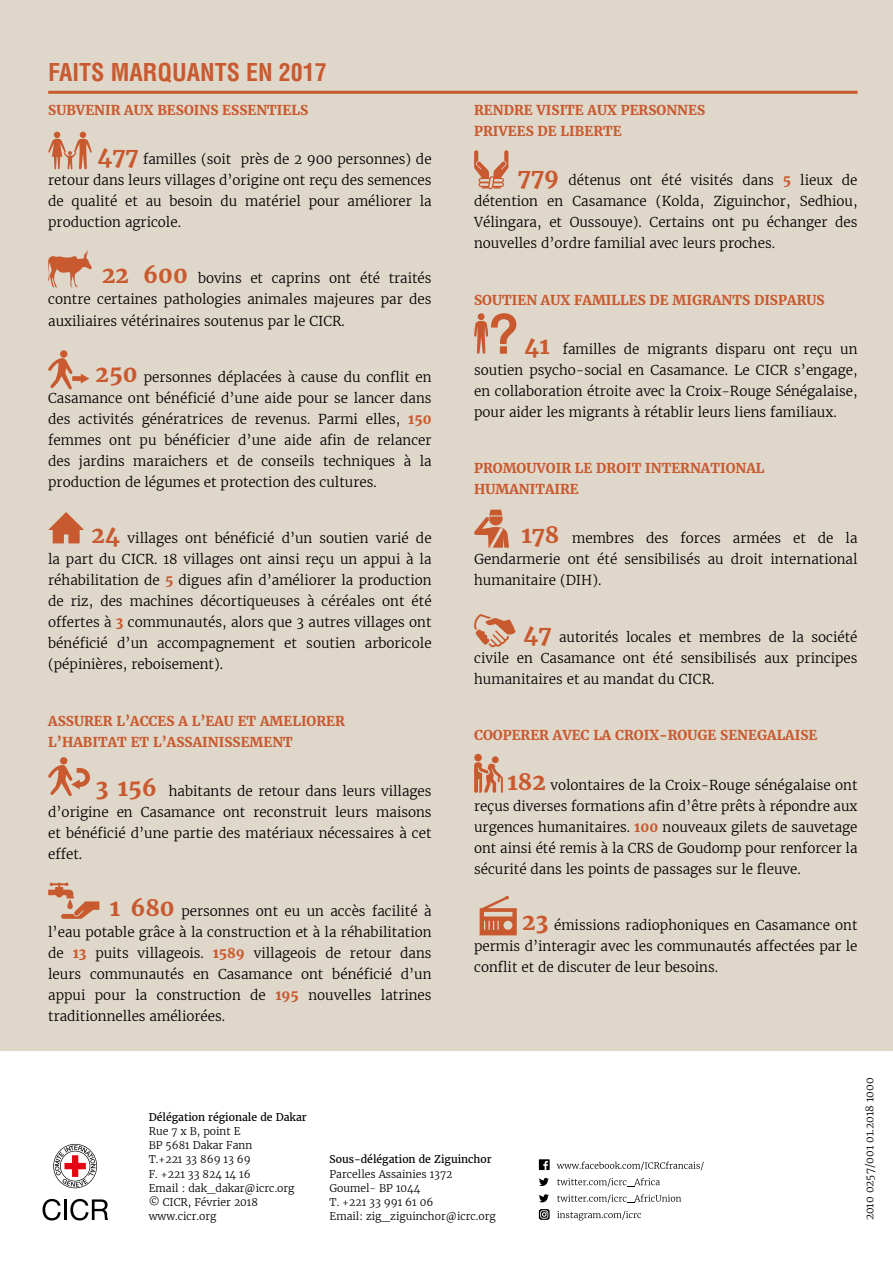
<style>
.page{position:relative;width:893px;height:1263px;background:#fff}
.page>*{position:absolute;margin:0;border:0;box-sizing:border-box;transform-origin:0 0}
.t1{font:700 condensed 24px "Helvetica LT Std";color:#c95a30}
.t2{font:300 13.5px/21px "Merriweather";color:#000;text-align:justify}
.t3{font:700 13.5px/21px "Merriweather";color:#c95a30}
.t4{font:300 10.5px/14.2px "Merriweather";color:#000}
.t5{font:10.5px "Merriweather";color:#000}
.s1{font-weight:700;font-size:22.5px;color:#c95a30}
.s2{font-weight:700;color:#c95a30}
</style>
<div class="page">
<div style="left:0;top:0;width:893px;height:1050px;background:#dfd7ca"></div>
<svg style="left:53px;top:1144px;width:44px;height:44px"></svg>
<svg style="left:43px;top:1199px;width:18px;height:21px"></svg>
<hr style="left:64px;top:1199px;width:3px;height:21px;background:#000">
<svg style="left:70px;top:1199px;width:38px;height:21px"></svg>
<hr style="left:48px;top:91px;width:809px;height:3px;background:#c95a30">
<svg style="left:48px;top:132px;width:44px;height:37px"></svg>
<svg style="left:48px;top:250px;width:44px;height:38px"></svg>
<svg style="left:48px;top:350px;width:41px;height:39px"></svg>
<svg style="left:48px;top:512px;width:36px;height:31px"></svg>
<svg style="left:48px;top:757px;width:42px;height:39px"></svg>
<svg style="left:48px;top:882px;width:51px;height:37px"></svg>
<svg style="left:474px;top:150px;width:34px;height:39px"></svg>
<svg style="left:474px;top:313px;width:42px;height:41px"></svg>
<svg style="left:474px;top:510px;width:35px;height:38px"></svg>
<svg style="left:474px;top:614px;width:42px;height:33px"></svg>
<div style="left:491px;top:756px;width:8px;height:7px;background:#c95a30;border-radius:3px"></div>
<div style="left:474px;top:754px;width:8px;height:7px;background:#c95a30;border-radius:50%"></div>
<svg style="left:474px;top:762px;width:29px;height:31px"></svg>
<svg style="left:480px;top:895px;width:37px;height:40px"></svg>
<div style="left:539px;top:1159px;width:11px;height:11px;background:#000"></div>
<svg style="left:543px;top:1161px;width:5px;height:9px"></svg>
<svg style="left:557px;top:1161px;width:147px;height:9px"></svg>
<svg style="left:539px;top:1178px;width:10px;height:8px"></svg>
<svg style="left:557px;top:1178px;width:103px;height:9px"></svg>
<svg style="left:539px;top:1194px;width:10px;height:8px"></svg>
<svg style="left:557px;top:1194px;width:124px;height:10px"></svg>
<svg style="left:539px;top:1209px;width:11px;height:11px"></svg>
<svg style="left:540px;top:1210px;width:8px;height:8px"></svg>
<svg style="left:557px;top:1211px;width:84px;height:9px"></svg>
<h1 class="t1" style="left:48px;top:57px;width:280px">FAITS MARQUANTS EN 2017</h1>
<p class="t3" style="left:48px;top:99px;width:262px">SUBVENIR AUX BESOINS ESSENTIELS</p>
<p class="t2" style="left:48px;top:148px;width:385px;text-indent:49px"><span class="s1">477</span> familles (soit près de 2 900 personnes) de retour dans leurs villages d’origine ont reçu des semences de qualité et au besoin du matériel pour améliorer la production agricole.</p>
<p class="t2" style="left:48px;top:268px;width:385px;text-indent:54px"><span class="s1">22 600</span> bovins et caprins ont été traités contre certaines pathologies animales majeures par des auxiliaires vétérinaires soutenus par le CICR.</p>
<p class="t2" style="left:48px;top:366px;width:385px;text-indent:47px"><span class="s1">250</span> personnes déplacées à cause du conflit en Casamance ont bénéficié d’une aide pour se lancer dans des activités génératrices de revenus. Parmi elles, <span class="s2">150 </span>femmes ont pu bénéficier d’une aide afin de relancer des jardins maraichers et de conseils techniques à la production de légumes et protection des cultures.</p>
<p class="t2" style="left:48px;top:528px;width:385px;text-indent:43px"><span class="s1">24</span> villages ont bénéficié d’un soutien varié de la part du CICR. 18 villages ont ainsi reçu un appui à la réhabilitation de <span class="s2">5</span> digues afin d’améliorer la production de riz, des machines décortiqueuses à céréales ont été offertes à <span class="s2">3</span> communautés, alors que 3 autres villages ont bénéficié d’un accompagnement et soutien arboricole (pépinières, reboisement).</p>
<p class="t3" style="left:48px;top:711px;width:298px">ASSURER L’ACCES A L’EAU ET AMELIORER<br>L’HABITAT ET L’ASSAINISSEMENT</p>
<p class="t2" style="left:48px;top:780px;width:385px;text-indent:48px"><span class="s1">3 156</span> habitants de retour dans leurs villages d’origine en Casamance ont reconstruit leurs maisons et bénéficié d’une partie des matériaux nécessaires à cet effet.</p>
<p class="t2" style="left:48px;top:900px;width:385px;text-indent:61px"><span class="s1">1 680</span> personnes ont eu un accès facilité à l’eau potable grâce à la construction et à la réhabilitation de <span class="s2">13</span> puits villageois. <span class="s2">1589</span> villageois de retour dans leurs communautés en Casamance ont bénéficié d’un appui pour la construction de <span class="s2">195</span> nouvelles latrines traditionnelles améliorées.</p>
<p class="t3" style="left:474px;top:100px;width:233px">RENDRE VISITE AUX PERSONNES<br>PRIVEES DE LIBERTE</p>
<p class="t2" style="left:474px;top:169px;width:385px;text-indent:44px"><span class="s1">779</span> détenus ont été visités dans <span class="s2">5</span> lieux de détention en Casamance (Kolda, Ziguinchor, Sedhiou, Vélingara, et Oussouye). Certains ont pu échanger des nouvelles d’ordre familial avec leurs proches.</p>
<p class="t3" style="left:474px;top:289px;width:352px">SOUTIEN AUX FAMILLES DE MIGRANTS DISPARUS</p>
<p class="t2" style="left:474px;top:338px;width:385px;text-indent:50px"><span class="s1">41</span> familles de migrants disparu ont reçu un soutien psycho-social en Casamance. Le CICR s’engage, en collaboration étroite avec la Croix-Rouge Sénégalaise, pour aider les migrants à rétablir leurs liens familiaux.</p>
<p class="t3" style="left:474px;top:458px;width:292px">PROMOUVOIR LE DROIT INTERNATIONAL<br>HUMANITAIRE</p>
<p class="t2" style="left:474px;top:528px;width:385px;text-indent:47px"><span class="s1">178</span> membres des forces armées et de la Gendarmerie ont été sensibilisés au droit international humanitaire (DIH).</p>
<p class="t2" style="left:474px;top:626px;width:385px;text-indent:49px"><span class="s1">47</span> autorités locales et membres de la société civile en Casamance ont été sensibilisés aux principes humanitaires et au mandat du CICR.</p>
<p class="t3" style="left:474px;top:725px;width:345px">COOPERER AVEC LA CROIX-ROUGE SENEGALAISE</p>
<p class="t2" style="left:474px;top:774px;width:385px;text-indent:33px"><span class="s1">182</span> volontaires de la Croix-Rouge sénégalaise ont reçus diverses formations afin d’être prêts à répondre aux urgences humanitaires. <span class="s2">100</span> nouveaux gilets de sauvetage ont ainsi été remis à la CRS de Goudomp pour renforcer la sécurité dans les points de passages sur le fleuve.</p>
<p class="t2" style="left:474px;top:914px;width:385px;text-indent:48px"><span class="s1">23</span> émissions radiophoniques en Casamance ont permis d’interagir avec les communautés affectées par le conflit et de discuter de leur besoins.</p>
<p class="t5" style="left:149px;top:1110px;width:159px">Délégation régionale de Dakar</p>
<p class="t4" style="left:149px;top:1124px;width:147px">Rue 7 x B, point E<br>BP 5681 Dakar Fann<br>T.+221 33 869 13 69<br>F. +221 33 824 14 16<br>Email : dak_dakar@icrc.org © CICR, Février 2018 www.cicr.org</p>
<p class="t5" style="left:330px;top:1153px;width:164px">Sous-délégation de Ziguinchor</p>
<p class="t4" style="left:330px;top:1166px;width:168px">Parcelles Assainies 1372<br>Goumel- BP 1044<br>T. +221 33 991 61 06<br>Email: zig_ziguinchor@icrc.org</p>
<p class="t4" style="left:862px;top:1220px;width:144px;rotate:-90deg">2010 0257/001 01.2018 1000</p>
</div>
